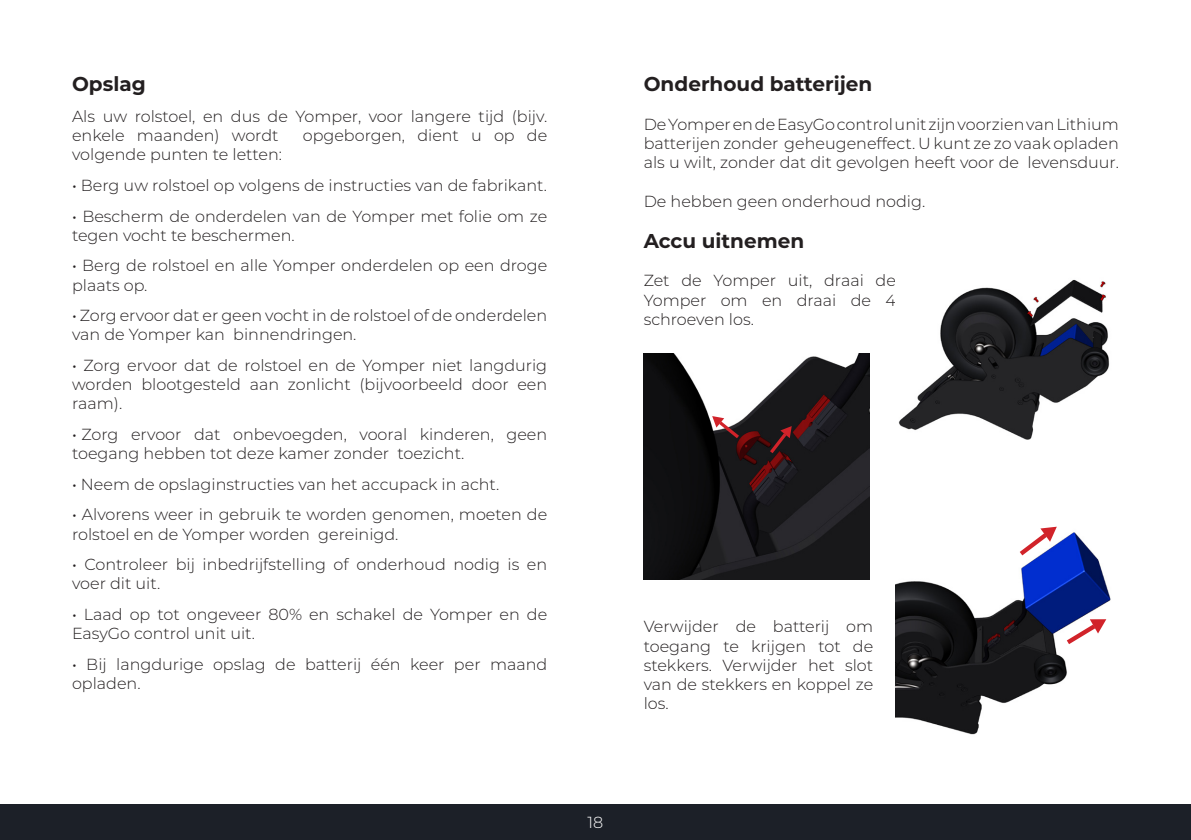
<style>
.page{position:relative;width:1191px;height:840px;background:#fff}
.page>*{position:absolute;margin:0;border:0;box-sizing:border-box;transform-origin:0 0}
.t1{font:700 20px "Montserrat";color:#231f20}
.t2{font:300 16px/19.2px "Montserrat";color:#231f20}
.t3{font:300 16px "Montserrat";color:#fff}
.s1{font-weight:400}
</style>
<div class="page">
<div style="left:0;top:803px;width:1191px;height:36px;background:#1c2028"></div>
<img style="left:898px;top:280px;width:212px;height:160px">
<img style="left:896px;top:526px;width:215px;height:209px">
<img style="left:643px;top:353px;width:226px;height:226px">
<svg style="left:712px;top:416px;width:30px;height:25px"></svg>
<svg style="left:766px;top:426px;width:25px;height:30px"></svg>
<svg style="left:1015px;top:526px;width:41px;height:33px"></svg>
<svg style="left:1062px;top:619px;width:44px;height:29px"></svg>
<p class="t1" style="left:72px;top:70px;width:75px">Opslag</p>
<p class="t2" style="left:72px;top:106px;width:477px">Als uw rolstoel, en dus de Yomper, voor langere tijd (bijv. enkele maanden) wordt</p>
<p class="t2" style="left:303px;top:125px;width:246px">opgeborgen, dient u op de</p>
<p class="t2" style="left:72px;top:145px;width:211px">volgende punten te letten:</p>
<p class="t2" style="left:72px;top:175px;width:476px"><span class="s1">•</span> Berg uw rolstoel op volgens de instructies van de fabrikant.</p>
<p class="t2" style="left:72px;top:206px;width:477px"><span class="s1">•</span> Bescherm de onderdelen van de Yomper met folie om ze tegen vocht te beschermen.</p>
<p class="t2" style="left:72px;top:255px;width:477px"><span class="s1">•</span> Berg de rolstoel en alle Yomper onderdelen op een droge plaats op.</p>
<p class="t2" style="left:72px;top:305px;width:477px"><span class="s1">•</span> Zorg ervoor dat er geen vocht in de rolstoel of de onderdelen van de Yomper kan binnendringen.</p>
<p class="t2" style="left:72px;top:355px;width:477px;text-align:justify"><span class="s1">•</span> Zorg ervoor dat de rolstoel en de Yomper niet langdurig worden blootgesteld aan zonlicht (bijvoorbeeld door een raam).</p>
<p class="t2" style="left:72px;top:424px;width:477px"><span class="s1">•</span> Zorg ervoor dat onbevoegden, vooral kinderen, geen toegang hebben tot deze kamer zonder toezicht.</p>
<p class="t2" style="left:72px;top:473px;width:429px"><span class="s1">•</span> Neem de opslaginstructies van het accupack in acht.</p>
<p class="t2" style="left:72px;top:504px;width:477px"><span class="s1">•</span> Alvorens weer in gebruik te worden genomen, moeten de rolstoel en de Yomper worden gereinigd.</p>
<p class="t2" style="left:72px;top:554px;width:477px"><span class="s1">•</span> Controleer bij inbedrijfstelling of onderhoud nodig is en voer dit uit.</p>
<p class="t2" style="left:72px;top:604px;width:477px"><span class="s1">•</span> Laad op tot ongeveer 80% en schakel de Yomper en de<br>EasyGo control unit uit.</p>
<p class="t2" style="left:72px;top:653px;width:477px"><span class="s1">•</span> Bij langdurige opslag de batterij één keer per maand opladen.</p>
<p class="t1" style="left:643px;top:70px;width:230px">Onderhoud batterijen</p>
<p class="t2" style="left:643px;top:114px;width:477px;text-align:justify">De Yomper en de EasyGo control unit zijn voorzien van Lithium batterijen zonder geheugeneffect. U kunt ze zo vaak opladen als u wilt, zonder dat dit gevolgen heeft voor de levensduur.</p>
<p class="t2" style="left:643px;top:191px;width:283px">De hebben geen onderhoud nodig.</p>
<p class="t1" style="left:643px;top:226px;width:162px">Accu uitnemen</p>
<p class="t2" style="left:643px;top:270px;width:254px;text-align:justify">Zet de Yomper uit, draai de Yomper om en draai de 4 schroeven los.</p>
<p class="t2" style="left:643px;top:616px;width:231px;text-align:justify">Verwijder de batterij om toegang te krijgen tot de stekkers. Verwijder het slot van de stekkers en koppel ze los.</p>
<p class="t3" style="left:587px;top:810px;width:17px">18</p>
</div>
